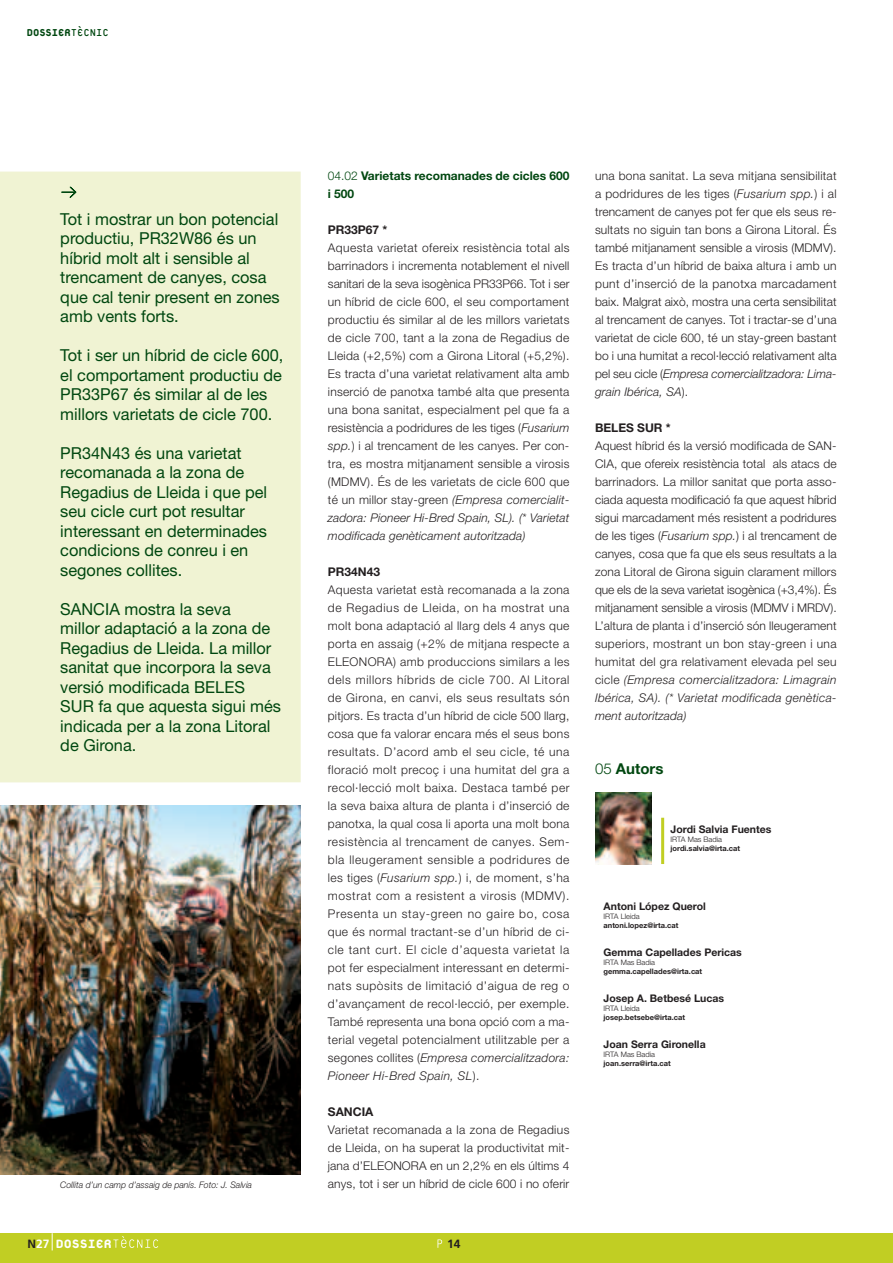
<style>
.page{position:relative;width:893px;height:1263px;background:#fff}
.page>*{position:absolute;margin:0;border:0;box-sizing:border-box;transform-origin:0 0}
.t1{font:800 18px "Platelet";color:#fff;scale:.96 1}
.t2{font:16.5px/19.5px "Helvetica Neue";color:#004710}
.t3{font:800 15px "Platelet";color:#004710;scale:.91 1}
.t4{font:700 15px "Helvetica Neue";color:#004710}
.t5{font:300 12px/18px "Helvetica Neue";letter-spacing:.02em;color:#231f20;text-align:justify}
.t6{font:700 12px/18px "Helvetica Neue";color:#004710}
.t7{font:700 12px "Helvetica Neue";color:#231f20}
.t8{font:700 12px "Frutiger";color:#231f20}
.t9{font:700 10.5px "Helvetica Neue";color:#231f20}
.t10{font:italic 300 9px "Helvetica Neue";color:#231f20}
.t11{font:700 7.5px "Helvetica Neue";color:#231f20}
.t12{font:300 7.5px "Helvetica Neue";color:#231f20}
.s1{font-weight:400}
.s2{font-family:"Frutiger";font-weight:700;font-size:12px;color:#231f20}
.s3{font-family:"Frutiger";font-weight:700;font-size:12px}
.s4{font-weight:300}
.s5{font-style:italic}
</style>
<div class="page">
<div style="left:1px;top:1233px;width:891px;height:29px;background:#c1ce23"></div>
<svg style="left:437px;top:1239px;width:5px;height:9px"></svg>
<svg style="left:52px;top:1233px;width:1px;height:17px"></svg>
<svg style="left:113px;top:1236px;width:45px;height:12px"></svg>
<hr style="left:661px;top:818px;width:3px;height:46px;background:#c1ce23">
<img style="left:595px;top:792px;width:56px;height:72px">
<div style="left:1px;top:172px;width:300px;height:610px;background:#f0f3d3"></div>
<svg style="left:61px;top:187px;width:15px;height:11px"></svg>
<img style="left:1px;top:805px;width:300px;height:369px">
<p class="t3" style="left:27px;top:26px;width:92px">DOSSIER<span class="s1">TÈCNIC</span></p>
<h2 class="t2" style="left:60px;top:211px;width:221px">Tot i mostrar un bon potencial productiu, PR32W86 és un híbrid molt alt i sensible al trencament de canyes, cosa que cal tenir present en zones amb vents forts.</h2>
<h2 class="t2" style="left:60px;top:347px;width:225px">Tot i ser un híbrid de cicle 600, el comportament productiu de<br>PR33P67 és similar al de les millors varietats de cicle 700.</h2>
<h2 class="t2" style="left:60px;top:445px;width:208px">PR34N43 és una varietat recomanada a la zona de<br>Regadius de Lleida i que pel seu cicle curt pot resultar interessant en determinades condicions de conreu i en segones collites.</h2>
<h2 class="t2" style="left:60px;top:601px;width:222px">SANCIA mostra la seva<br>millor adaptació a la zona de<br>Regadius de Lleida. La millor sanitat que incorpora la seva versió modificada BELES<br>SUR fa que aquesta sigui més indicada per a la zona Litoral de Girona.</h2>
<p class="t10" style="left:60px;top:1182px;width:193px">Collita d’un camp d’assaig de panís. Foto: J. Salvia</p>
<h1 class="t1" style="left:27px;top:1236px;width:89px"><span class="s2">N</span><span class="s3">27</span> DOSSIER</h1>
<p class="t6" style="left:328px;top:168px;width:243px"><span class="s4">04.02</span> Varietats recomanades de cicles 600 i 500</p>
<p class="t7" style="left:328px;top:225px;width:61px">PR33P67 *</p>
<p class="t5" style="left:328px;top:240px;width:243px">Aquesta varietat ofereix resistència total als barrinadors i incrementa notablement el nivell sanitari de la seva isogènica PR33P66. Tot i ser un híbrid de cicle 600, el seu comportament productiu és similar al de les millors varietats de cicle 700, tant a la zona de Regadius de Lleida (+2,5%) com a Girona Litoral (+5,2%).<br>Es tracta d’una varietat relativament alta amb inserció de panotxa també alta que presenta una bona sanitat, especialment pel que fa a resistència a podridures de les tiges (<span class="s5">Fusarium spp.</span>) i al trencament de les canyes. Per con&shy;tra, es mostra mitjanament sensible a virosis (MDMV). És de les varietats de cicle 600 que té un millor stay-green <span class="s5">(Empresa comercialit&shy;zadora: Pioneer Hi-Bred Spain, SL). (* Varietat modificada genèticament autoritzada)</span></p>
<p class="t7" style="left:328px;top:567px;width:54px">PR34N43</p>
<p class="t5" style="left:328px;top:582px;width:243px">Aquesta varietat està recomanada a la zona de Regadius de Lleida, on ha mostrat una molt bona adaptació al llarg dels 4 anys que porta en assaig (+2% de mitjana respecte a ELEONORA) amb produccions similars a les dels millors híbrids de cicle 700. Al Litoral de Girona, en canvi, els seus resultats són pitjors. Es tracta d’un híbrid de cicle 500 llarg, cosa que fa valorar encara més el seus bons resultats. D’acord amb el seu cicle, té una floració molt precoç i una humitat del gra a recol·lecció molt baixa. Destaca també per la seva baixa altura de planta i d’inserció de panotxa, la qual cosa li aporta una molt bona resistència al trencament de canyes. Sem&shy;bla lleugerament sensible a podridures de les tiges (<span class="s5">Fusarium spp.</span>) i, de moment, s’ha mostrat com a resistent a virosis (MDMV).<br>Presenta un stay-green no gaire bo, cosa que és normal tractant-se d’un híbrid de ci&shy;cle tant curt. El cicle d’aquesta varietat la pot fer especialment interessant en determi&shy;nats supòsits de limitació d’aigua de reg o d’avançament de recol·lecció, per exemple.<br>També representa una bona opció com a ma&shy;terial vegetal potencialment utilitzable per a segones collites (<span class="s5">Empresa comercialitzadora:<br>Pioneer Hi-Bred Spain, SL</span>).</p>
<p class="t7" style="left:328px;top:1107px;width:47px">SANCIA</p>
<p class="t5" style="left:328px;top:1122px;width:243px">Varietat recomanada a la zona de Regadius de Lleida, on ha superat la productivitat mit&shy;jana d’ELEONORA en un 2,2% en els últims 4 anys, tot i ser un híbrid de cicle 600 i no oferir</p>
<p class="t8" style="left:447px;top:1239px;width:15px">14</p>
<p class="t5" style="left:595px;top:168px;width:243px">una bona sanitat. La seva mitjana sensibilitat a podridures de les tiges (<span class="s5">Fusarium spp.</span>) i al trencament de canyes pot fer que els seus re&shy;sultats no siguin tan bons a Girona Litoral. És també mitjanament sensible a virosis (MDMV).<br>Es tracta d’un híbrid de baixa altura i amb un punt d’inserció de la panotxa marcadament baix. Malgrat això, mostra una certa sensibilitat al trencament de canyes. Tot i tractar-se d’una varietat de cicle 600, té un stay-green bastant bo i una humitat a recol·lecció relativament alta pel seu cicle (<span class="s5">Empresa comercialitzadora: Lima&shy;grain Ibérica, SA</span>).</p>
<p class="t7" style="left:595px;top:424px;width:77px">BELES SUR *</p>
<p class="t5" style="left:595px;top:438px;width:243px">Aquest híbrid és la versió modificada de SAN-CIA, que ofereix resistència total als atacs de barrinadors. La millor sanitat que porta asso&shy;ciada aquesta modificació fa que aquest híbrid sigui marcadament més resistent a podridures de les tiges (<span class="s5">Fusarium spp.</span>) i al trencament de canyes, cosa que fa que els seus resultats a la zona Litoral de Girona siguin clarament millors que els de la seva varietat isogènica (+3,4%). És mitjanament sensible a virosis (MDMV i MRDV).<br>L’altura de planta i d’inserció són lleugerament superiors, mostrant un bon stay-green i una humitat del gra relativament elevada pel seu cicle <span class="s5">(Empresa comercialitzadora: Limagrain Ibérica, SA). (* Varietat modificada genètica&shy;ment autoritzada)</span></p>
<p class="t4" style="left:595px;top:763px;width:70px"><span class="s4">05</span> Autors</p>
<p class="t9" style="left:670px;top:826px;width:102px">Jordi Salvia Fuentes</p>
<p class="t12" style="left:670px;top:837px;width:53px">IRTA Mas Badia</p>
<p class="t11" style="left:670px;top:846px;width:71px">jordi.salvia@irta.cat</p>
<p class="t9" style="left:603px;top:902px;width:104px">Antoni López Querol</p>
<p class="t12" style="left:603px;top:913px;width:38px">IRTA Lleida</p>
<p class="t11" style="left:603px;top:922px;width:76px">antoni.lopez@irta.cat</p>
<p class="t9" style="left:603px;top:949px;width:140px">Gemma Capellades Pericas</p>
<p class="t12" style="left:603px;top:960px;width:53px">IRTA Mas Badia</p>
<p class="t11" style="left:603px;top:969px;width:100px">gemma.capellades@irta.cat</p>
<p class="t9" style="left:603px;top:995px;width:122px">Josep A. Betbesé Lucas</p>
<p class="t12" style="left:603px;top:1006px;width:38px">IRTA Lleida</p>
<p class="t11" style="left:603px;top:1015px;width:83px">josep.betsebe@irta.cat</p>
<p class="t9" style="left:603px;top:1040px;width:104px">Joan Serra Gironella</p>
<p class="t12" style="left:603px;top:1051px;width:53px">IRTA Mas Badia</p>
<p class="t11" style="left:603px;top:1060px;width:69px">joan.serra@irta.cat</p>
</div>
